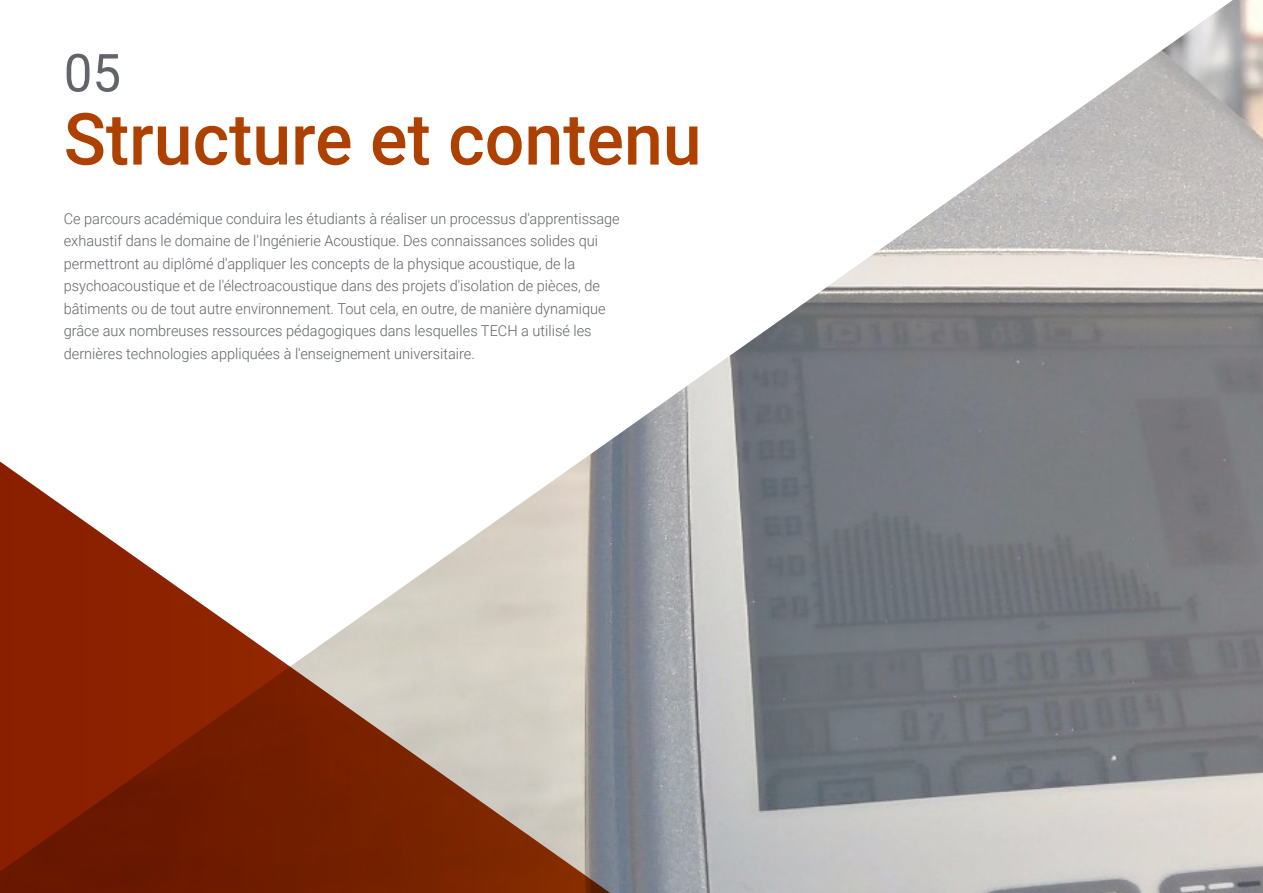
<style>
.page{position:relative;width:1263px;height:893px;background:#fff}
.page>*{position:absolute;margin:0;border:0;box-sizing:border-box;transform-origin:0 0}
.t1{font:500 72px "Roboto";color:#ae4000}
.t2{font:52.5px "Roboto";color:#61646a}
.t3{font:300 15px/22.5px "Roboto";color:#61646a}
</style>
<div class="page">
<img style="left:602px;top:0;width:661px;height:893px">
<svg style="left:0;top:446px;width:640px;height:447px"></svg>
<h2 class="t2" style="left:64px;top:36px;width:59px">05</h2>
<h1 class="t1" style="left:64px;top:89px;width:639px">Structure et contenu</h1>
<p class="t3" style="left:64px;top:207px;width:557px">Ce parcours académique conduira les étudiants à réaliser un processus d'apprentissage exhaustif dans le domaine de l'Ingénierie Acoustique. Des connaissances solides qui permettront au diplômé d'appliquer les concepts de la physique acoustique, de la psychoacoustique et de l'électroacoustique dans des projets d'isolation de pièces, de bâtiments ou de tout autre environnement. Tout cela, en outre, de manière dynamique grâce aux nombreuses ressources pédagogiques dans lesquelles TECH a utilisé les dernières technologies appliquées à l'enseignement universitaire.</p>
</div>
